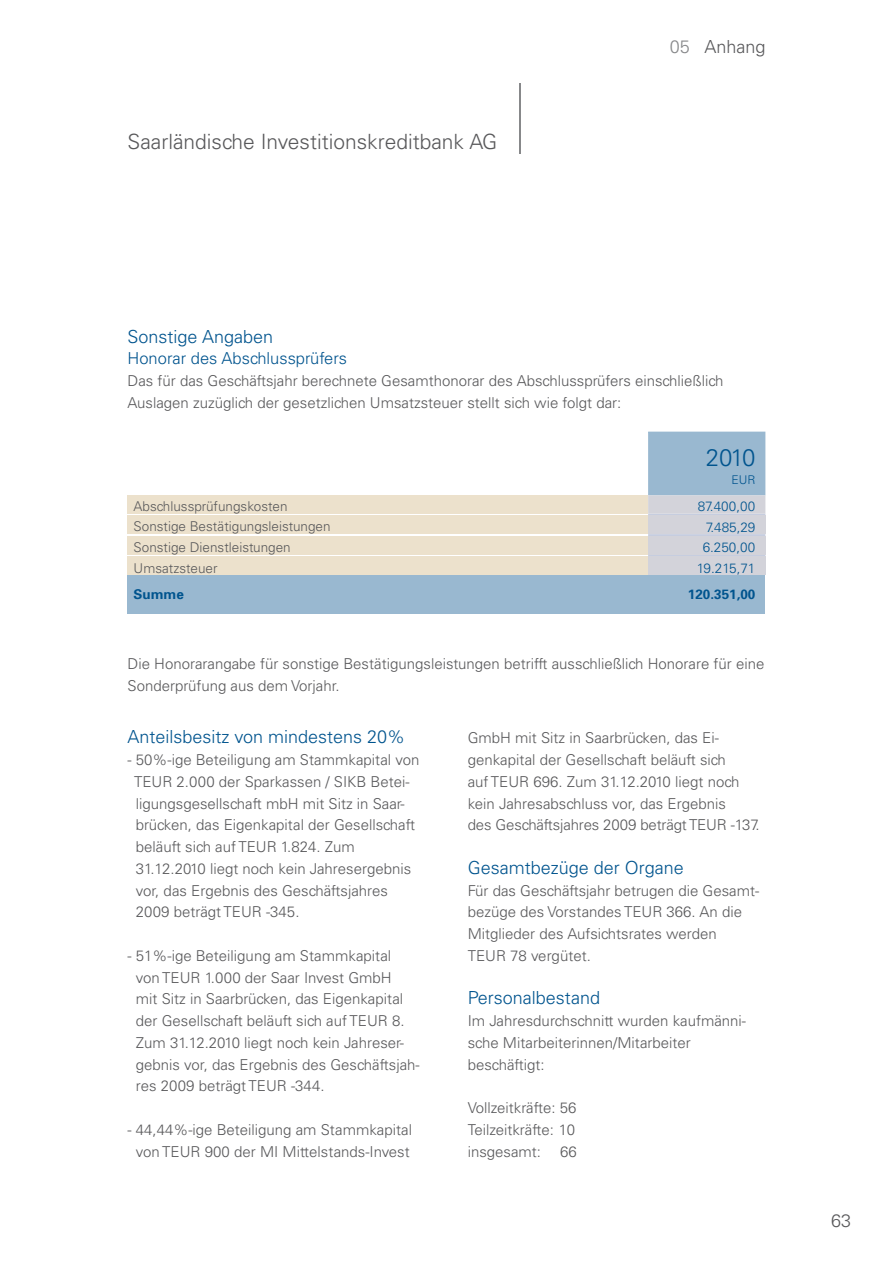
<style>
.page{position:relative;width:893px;height:1263px;background:#fff}
.page>*{position:absolute;margin:0;border:0;box-sizing:border-box;transform-origin:0 0}
.t1{font:300 24px "Univers LT Std";color:#00548e}
.t2{font:300 21px "Univers LT Std";color:#58585a}
.t3{font:300 18px "Univers LT Std";color:#00548e}
.t4{font:300 18px "Univers LT Std";color:#58585a}
.t5{font:300 16.5px "Univers LT Std";color:#00548e}
.t6{font:300 15px/21.8px "Univers LT Std";color:#58585a}
.t7{font:300 13.5px/20.5px "Univers LT Std";color:#58585a}
.t8{font:300 13.5px/20.5px "Univers LT Std";color:#00548e;text-align:right}
.t9{font:700 13.5px "Univers";color:#00548e}
.t10{font:300 12px "Univers LT Std";color:#00548e}
.s1{color:#87888a}
</style>
<div class="page">
<hr style="left:519px;top:83px;width:2px;height:70px;background:#87888a">
<div style="left:128px;top:495px;width:542px;height:19px;background:#ece1cc"></div>
<div style="left:128px;top:516px;width:542px;height:18px;background:#ece1cc"></div>
<div style="left:128px;top:536px;width:542px;height:18px;background:#ece1cc"></div>
<div style="left:128px;top:557px;width:542px;height:18px;background:#ece1cc"></div>
<div style="left:128px;top:575px;width:637px;height:38px;background:#99b8d0"></div>
<svg style="left:648px;top:432px;width:117px;height:125px"></svg>
<div style="left:648px;top:495px;width:117px;height:19px;background:#d3d3da"></div>
<div style="left:648px;top:516px;width:117px;height:18px;background:#d3d3da"></div>
<div style="left:648px;top:536px;width:117px;height:18px;background:#d3d3da"></div>
<div style="left:648px;top:557px;width:117px;height:18px;background:#d3d3da"></div>
<h2 class="t2" style="left:128px;top:129px;width:371px">Saarländische Investitionskreditbank AG</h2>
<p class="t4" style="left:670px;top:36px;width:97px"><span class="s1">05</span> Anhang</p>
<p class="t3" style="left:128px;top:325px;width:147px">Sonstige Angaben</p>
<p class="t5" style="left:128px;top:349px;width:221px">Honorar des Abschlussprüfers</p>
<p class="t6" style="left:128px;top:370px;width:597px">Das für das Geschäftsjahr berechnete Gesamthonorar des Abschlussprüfers einschließlich<br>Auslagen zuzüglich der gesetzlichen Umsatzsteuer stellt sich wie folgt dar:</p>
<p class="t7" style="left:134px;top:496px;width:198px">Abschlussprüfungskosten<br>Sonstige Bestätigungsleistungen<br>Sonstige Dienstleistungen<br>Umsatzsteuer</p>
<p class="t9" style="left:134px;top:586px;width:52px">Summe</p>
<h1 class="t1" style="left:706px;top:443px;width:51px">2010</h1>
<p class="t10" style="left:731px;top:473px;width:25px">EUR</p>
<p class="t8" style="left:697px;top:496px;width:60px">87.400,00<br>7.485,29<br>6.250,00<br>19.215,71</p>
<p class="t9" style="left:688px;top:586px;width:69px">120.351,00</p>
<p class="t6" style="left:128px;top:653px;width:638px">Die Honorarangabe für sonstige Bestätigungsleistungen betrifft ausschließlich Honorare für eine<br>Sonderprüfung aus dem Vorjahr.</p>
<p class="t3" style="left:128px;top:726px;width:279px">Anteilsbesitz von mindestens 20%</p>
<p class="t6" style="left:134px;top:749px;width:287px;text-indent:-7px">- 50%-ige Beteiligung am Stammkapital von TEUR 2.000 der Sparkassen / SIKB Betei&shy;ligungsgesellschaft mbH mit Sitz in Saar&shy;brücken, das Eigenkapital der Gesellschaft beläuft sich auf TEUR 1.824. Zum 31.12.2010 liegt noch kein Jahresergebnis vor, das Ergebnis des Geschäftsjahres 2009 beträgt TEUR -345.</p>
<p class="t6" style="left:136px;top:945px;width:285px;text-indent:-8px">- 51%-ige Beteiligung am Stammkapital<br>von TEUR 1.000 der Saar Invest GmbH<br>mit Sitz in Saarbrücken, das Eigenkapital der Gesellschaft beläuft sich auf TEUR 8.<br>Zum 31.12.2010 liegt noch kein Jahreser&shy;gebnis vor, das Ergebnis des Geschäftsjah&shy;res 2009 beträgt TEUR -344.</p>
<p class="t6" style="left:128px;top:1119px;width:286px;text-align:center">- 44,44%-ige Beteiligung am Stammkapital von TEUR 900 der MI Mittelstands-Invest</p>
<p class="t6" style="left:468px;top:727px;width:293px">GmbH mit Sitz in Saarbrücken, das Ei&shy;genkapital der Gesellschaft beläuft sich<br>auf TEUR 696. Zum 31.12.2010 liegt noch kein Jahresabschluss vor, das Ergebnis<br>des Geschäftsjahres 2009 beträgt TEUR -137.</p>
<p class="t3" style="left:468px;top:857px;width:218px">Gesamtbezüge der Organe</p>
<p class="t6" style="left:468px;top:879px;width:293px">Für das Geschäftsjahr betrugen die Gesamt&shy;bezüge des Vorstandes TEUR 366. An die Mitglieder des Aufsichtsrates werden<br>TEUR 78 vergütet.</p>
<p class="t3" style="left:468px;top:987px;width:134px">Personalbestand</p>
<p class="t6" style="left:468px;top:1010px;width:280px">Im Jahresdurchschnitt wurden kaufmänni&shy;sche Mitarbeiterinnen/Mitarbeiter beschäftigt:</p>
<p class="t6" style="left:468px;top:1097px;width:110px;text-align:justify">Vollzeitkräfte: 56<br>Teilzeitkräfte: 10 insgesamt:</p>
<p class="t6" style="left:560px;top:1140px;width:18px">66</p>
<p class="t4" style="left:831px;top:1210px;width:22px">63</p>
</div>
